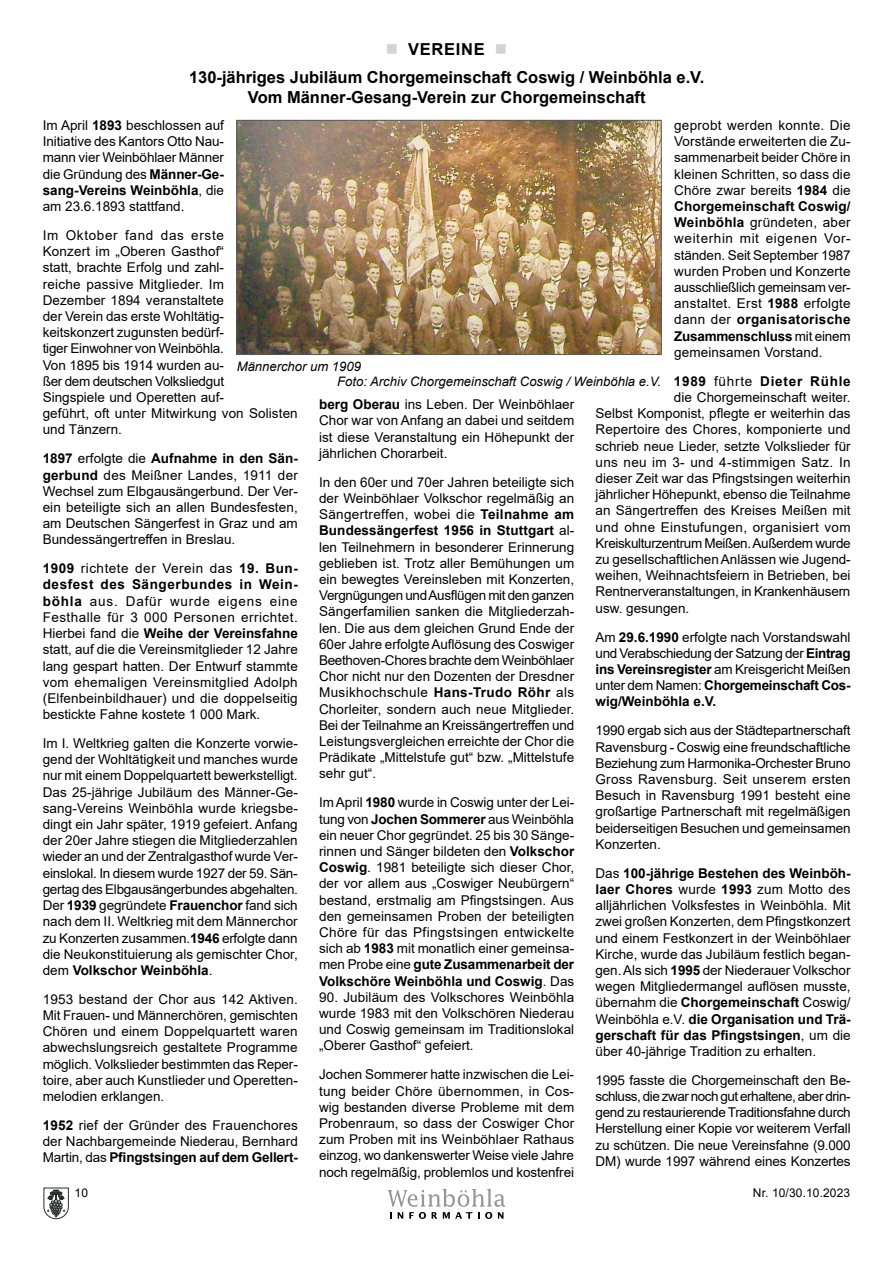
<style>
.page{position:relative;width:893px;height:1263px;background:#fff}
.page>*{position:absolute;margin:0;border:0;box-sizing:border-box;transform-origin:0 0}
.t1{font:700 16.5px/19.8px "Arial";color:#000;text-align:center}
.t2{font:700 16.5px "Arial";letter-spacing:.045em;color:#000}
.t3{font:13.5px/16.2px "Arial";color:#000;text-align:justify}
.t4{font:13.5px "Arial";letter-spacing:-.025em;color:#000}
.t5{font:13.5px "Arial";letter-spacing:.025em;color:#000}
.t6{font:13.5px "Arial";letter-spacing:.02em;color:#000}
.t7{font:700 13.5px "Arial";letter-spacing:.055em;color:#000}
.t8{font:italic 13.05px/15.8px "Arial";color:#000}
.t9{font:12px "Arial";letter-spacing:.01em;color:#000}
.s1{color:#d1d3d4}
.s2{font-weight:700}
.s3{font-weight:400}
</style>
<div class="page">
<svg style="left:43px;top:1187px;width:26px;height:32px"></svg>
<svg style="left:388px;top:1189px;width:117px;height:30px"></svg>
<img style="left:239px;top:122px;width:420px;height:231px">
<div style="left:237px;top:120px;width:424px;height:235px;border:1px solid #58595b"></div>
<p class="t2" style="left:336px;top:38px;width:221px"><span class="s1">■</span> jahres ückblick <span class="s1">■</span></p>
<p class="t1" style="left:408px;top:39px;width:112px">Verein e <span class="s1">■■</span></p>
<p class="t2" style="left:374px;top:38px;width:128px"><span class="s1">■■</span>Aktu lles</p>
<p class="t1" style="left:189px;top:68px;width:517px">130-jähriges Jubiläum Chorgemeinschaft Coswig / Weinböhla e.V.<br>Vom Männer-Gesang-Verein zur Chorgemeinschaft</p>
<p class="t3" style="left:43px;top:117px;width:183px">Im April <span class="s2">1893</span> beschlossen auf Initiative des Kantors Otto Nau&shy;mann vier Weinböhlaer Männer die Gründung des <span class="s2">Männer-Ge&shy;sang-Vereins Weinböhla</span>, die am 23.6.1893 stattfand.</p>
<p class="t3" style="left:43px;top:227px;width:257px;text-align:left">Im Oktober fand das erste<br>Konzert im „Oberen Gasthof“<br>statt, brachte Erfolg und zahl-<br>reiche passive Mitglieder. Im<br>Dezember 1894 veranstaltete<br>der Verein das erste Wohltätig&shy;keitskonzert zugunsten bedürf-<br>tiger Einwohner von Weinböhla.<br>Von 1895 bis 1914 wurden au-<br>ßer dem deutschen Volksliedgut<br>Singspiele und Operetten auf-<br>geführt, oft unter Mitwirkung von Solisten und Tänzern.</p>
<p class="t3" style="left:43px;top:450px;width:257px"><span class="s2">1897</span> erfolgte die <span class="s2">Aufnahme in den Sän&shy;gerbund</span> des Meißner Landes, 1911 der Wechsel zum Elbgausängerbund. Der Ver&shy;ein beteiligte sich an allen Bundesfesten, am Deutschen Sängerfest in Graz und am Bundessängertreffen in Breslau.</p>
<p class="t3" style="left:43px;top:560px;width:257px"><span class="s2">1909</span> richtete der Verein das <span class="s2">19. Bun&shy;desfest des Sängerbundes in Wein&shy;böhla</span> aus. Dafür wurde eigens eine Festhalle für 3 000 Personen errichtet.<br>Hierbei fand die <span class="s2">Weihe der Vereinsfahne </span>statt, auf die die Vereinsmitglieder 12 Jahre lang gespart hatten. Der Entwurf stammte vom ehemaligen Vereinsmitglied Adolph (Elfenbeinbildhauer) und die doppelseitig bestickte Fahne kostete 1 000 Mark.</p>
<p class="t3" style="left:43px;top:735px;width:257px">Im I. Weltkrieg galten die Konzerte vorwie&shy;gend der Wohltätigkeit und manches wurde nur mit einem Doppelquartett bewerkstelligt.<br>Das 25-jährige Jubiläum des Männer-Ge&shy;sang-Vereins Weinböhla wurde kriegsbe&shy;dingt ein Jahr später, 1919 gefeiert. Anfang der 20er Jahre stiegen die Mitgliederzahlen wieder an und der Zentralgasthof wurde Ver&shy;einslokal. In diesem wurde 1927 der 59. Sän&shy;gertag des Elbgausängerbundes abgehalten.<br>Der <span class="s2">1939</span> gegründete <span class="s2">Frauenchor</span> fand sich nach dem II. Weltkrieg mit dem Männerchor zu Konzerten zusammen.<span class="s2">1946</span> erfolgte dann die Neukonstituierung als gemischter Chor, dem <span class="s2">Volkschor Weinböhla</span>.</p>
<p class="t3" style="left:43px;top:991px;width:257px">1953 bestand der Chor aus 142 Aktiven.<br>Mit Frauen- und Männerchören, gemischten Chören und einem Doppelquartett waren abwechslungsreich gestaltete Programme möglich. Volkslieder bestimmten das Reper&shy;toire, aber auch Kunstlieder und Operetten&shy;melodien erklangen.</p>
<p class="t3" style="left:43px;top:1117px;width:257px"><span class="s2">1952</span> rief der Gründer des Frauenchores der Nachbargemeinde Niederau, Bernhard Martin, das <span class="s2">Pfingstsingen auf dem Gellert-</span></p>
<p class="t3" style="left:674px;top:117px;width:178px">geprobt werden konnte. Die Vorstände erweiterten die Zu&shy;sammenarbeit beider Chöre in kleinen Schritten, so dass die Chöre zwar bereits <span class="s2">1984</span> die <span class="s2">Chorgemeinschaft Coswig/ Weinböhla</span> gründeten, aber weiterhin mit eigenen Vor&shy;ständen. Seit September 1987 wurden Proben und Konzerte ausschließlich gemeinsam ver&shy;anstaltet. Erst <span class="s2">1988</span> erfolgte dann der <span class="s2">organisatorische Zusammenschluss</span> mit einem gemeinsamen Vorstand.</p>
<p class="t7" style="left:674px;top:371px;width:178px">1989 <span class="s3">führte</span> Dieter Rühle</p>
<p class="t3" style="left:674px;top:389px;width:178px">die Chorgemeinschaft weiter.</p>
<p class="t3" style="left:595px;top:405px;width:257px">Selbst Komponist, pflegte er weiterhin das</p>
<p class="t3" style="left:595px;top:421px;width:257px">Repertoire des Chores, komponierte und</p>
<p class="t3" style="left:595px;top:438px;width:257px">schrieb neue Lieder, setzte Volkslieder für</p>
<p class="t6" style="left:595px;top:453px;width:257px">uns neu im 3- und 4-stimmigen Satz. In</p>
<p class="t3" style="left:595px;top:470px;width:257px">dieser Zeit war das Pfingstsingen weiterhin</p>
<p class="t3" style="left:595px;top:486px;width:257px">jährlicher Höhepunkt, ebenso die Teilnahme</p>
<p class="t3" style="left:595px;top:502px;width:257px">an Sängertreffen des Kreises Meißen mit</p>
<p class="t5" style="left:595px;top:517px;width:257px">und ohne Einstufungen, organisiert vom</p>
<p class="t4" style="left:595px;top:534px;width:257px">Kreiskulturzentrum Meißen. Außerdem wurde</p>
<p class="t3" style="left:595px;top:551px;width:257px">zu gesellschaftlichen Anlässen wie Jugend-</p>
<p class="t3" style="left:595px;top:567px;width:257px">weihen, Weihnachtsfeiern in Betrieben, bei</p>
<p class="t3" style="left:595px;top:583px;width:256px">Rentnerveranstaltungen, in Krankenhäusern</p>
<p class="t3" style="left:595px;top:600px;width:95px">usw. gesungen.</p>
<p class="t3" style="left:595px;top:629px;width:257px">Am <span class="s2">29.6.1990</span> erfolgte nach Vorstandswahl und Verabschiedung der Satzung der <span class="s2">Eintrag ins Vereinsregister</span> am Kreisgericht Meißen unter dem Namen: <span class="s2">Chorgemeinschaft Cos&shy;wig/Weinböhla e.V.</span></p>
<p class="t3" style="left:595px;top:722px;width:257px">1990 ergab sich aus der Städtepartnerschaft Ravensburg - Coswig eine freundschaftliche Beziehung zum Harmonika-Orchester Bruno Gross Ravensburg. Seit unserem ersten Besuch in Ravensburg 1991 besteht eine großartige Partnerschaft mit regelmäßigen beiderseitigen Besuchen und gemeinsamen Konzerten.</p>
<p class="t3" style="left:595px;top:865px;width:257px">Das <span class="s2">100-jährige Bestehen des Weinböh&shy;laer Chores</span> wurde <span class="s2">1993</span> zum Motto des alljährlichen Volksfestes in Weinböhla. Mit zwei großen Konzerten, dem Pfingstkonzert und einem Festkonzert in der Weinböhlaer Kirche, wurde das Jubiläum festlich began&shy;gen. Als sich <span class="s2">1995</span> der Niederauer Volkschor wegen Mitgliedermangel auflösen musste, übernahm die <span class="s2">Chorgemeinschaft</span> Coswig/ Weinböhla e.V. <span class="s2">die Organisation und Trä&shy;gerschaft für das Pfingstsingen</span>, um die über 40-jährige Tradition zu erhalten.</p>
<p class="t3" style="left:595px;top:1072px;width:257px">1995 fasste die Chorgemeinschaft den Be&shy;schluss, die zwar noch gut erhaltene, aber drin&shy;gend zu restaurierende Traditionsfahne durch Herstellung einer Kopie vor weiterem Verfall zu schützen. Die neue Vereinsfahne (9.000<br>DM) wurde 1997 während eines Konzertes</p>
<p class="t8" style="left:337px;top:358px;width:325px;text-indent:-100px">Männerchor um 1909<br>Foto: Archiv Chorgemeinschaft Coswig / Weinböhla e.V.</p>
<p class="t3" style="left:319px;top:396px;width:257px"><span class="s2">berg Oberau</span> ins Leben. Der Weinböhlaer Chor war von Anfang an dabei und seitdem ist diese Veranstaltung ein Höhepunkt der jährlichen Chorarbeit.</p>
<p class="t3" style="left:319px;top:474px;width:257px">In den 60er und 70er Jahren beteiligte sich der Weinböhlaer Volkschor regelmäßig an Sängertreffen, wobei die <span class="s2">Teilnahme am Bundessängerfest 1956 in Stuttgart</span> al&shy;len Teilnehmern in besonderer Erinnerung geblieben ist. Trotz aller Bemühungen um ein bewegtes Vereinsleben mit Konzerten, Vergnügungen und Ausflügen mit den ganzen Sängerfamilien sanken die Mitgliederzah&shy;len. Die aus dem gleichen Grund Ende der 60er Jahre erfolgte Auflösung des Coswiger Beethoven-Chores brachte dem Weinböhlaer Chor nicht nur den Dozenten der Dresdner Musikhochschule <span class="s2">Hans-Trudo Röhr</span> als Chorleiter, sondern auch neue Mitglieder.<br>Bei der Teilnahme an Kreissängertreffen und Leistungsvergleichen erreichte der Chor die Prädikate „Mittelstufe gut“ bzw. „Mittelstufe sehr gut“.</p>
<p class="t3" style="left:319px;top:794px;width:257px">Im April <span class="s2">1980</span> wurde in Coswig unter der Lei&shy;tung von <span class="s2">Jochen Sommerer</span> aus Weinböhla ein neuer Chor gegründet. 25 bis 30 Sänge&shy;rinnen und Sänger bildeten den <span class="s2">Volkschor Coswig</span>. 1981 beteiligte sich dieser Chor, der vor allem aus „Coswiger Neubürgern“ bestand, erstmalig am Pfingstsingen. Aus den gemeinsamen Proben der beteiligten Chöre für das Pfingstsingen entwickelte sich ab <span class="s2">1983</span> mit monatlich einer gemeinsa&shy;men Probe eine <span class="s2">gute Zusammenarbeit der Volkschöre Weinböhla und Coswig</span>. Das</p>
<p class="t3" style="left:319px;top:989px;width:257px">90. Jubiläum des Volkschores Weinböhla wurde 1983 mit den Volkschören Niederau und Coswig gemeinsam im Traditionslokal „Oberer Gasthof“ gefeiert.</p>
<p class="t3" style="left:319px;top:1066px;width:257px">Jochen Sommerer hatte inzwischen die Lei&shy;tung beider Chöre übernommen, in Cos&shy;wig bestanden diverse Probleme mit dem Probenraum, so dass der Coswiger Chor zum Proben mit ins Weinböhlaer Rathaus einzog, wo dankenswerter Weise viele Jahre noch regelmäßig, problemlos und kostenfrei</p>
<p class="t9" style="left:75px;top:1184px;width:15px">10</p>
<p class="t9" style="left:753px;top:1184px;width:99px">Nr. 10/30.10.2023</p>
</div>
